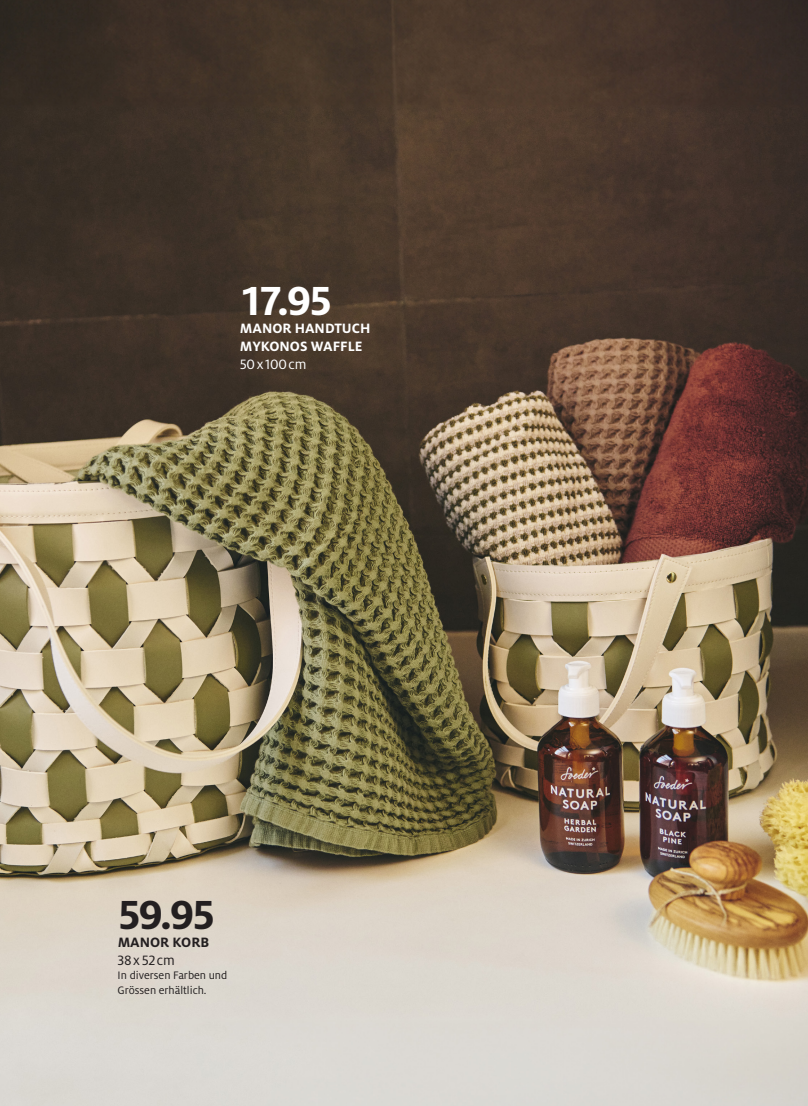
<style>
.page{position:relative;width:808px;height:1106px;background:#fff}
.page>*{position:absolute;margin:0;border:0;box-sizing:border-box;transform-origin:0 0}
.t1{font:700 45px "Milofor Manor";color:#231f20}
.t2{font:700 45px "Milofor Manor";color:#fff}
.t3{font:700 15px/18px "Milofor Manor";color:#fff}
.t4{font:700 15px "Milofor Manor";color:#231f20}
.t5{font:15px "Milofor Manor";letter-spacing:-.01em;color:#fff}
.t6{font:15px "Milofor Manor";letter-spacing:.045em;color:#231f20}
.t7{font:12px/14.4px "Milofor Manor";color:#231f20}
</style>
<div class="page">
<img style="left:0;top:0;width:808px;height:1106px">
<h1 class="t2" style="left:240px;top:275px;width:94px">17.95</h1>
<p class="t3" style="left:240px;top:319px;width:132px">MANOR HANDTUCH<br>MYKONOS WAFFLE</p>
<p class="t5" style="left:240px;top:356px;width:68px">50x100cm</p>
<h1 class="t1" style="left:118px;top:889px;width:99px">59.95</h1>
<p class="t4" style="left:118px;top:933px;width:93px">MANOR KORB</p>
<p class="t6" style="left:118px;top:952px;width:59px">38x52cm</p>
<p class="t7" style="left:118px;top:968px;width:111px">In diversen Farben und<br>Grössen erhältlich.</p>
</div>
